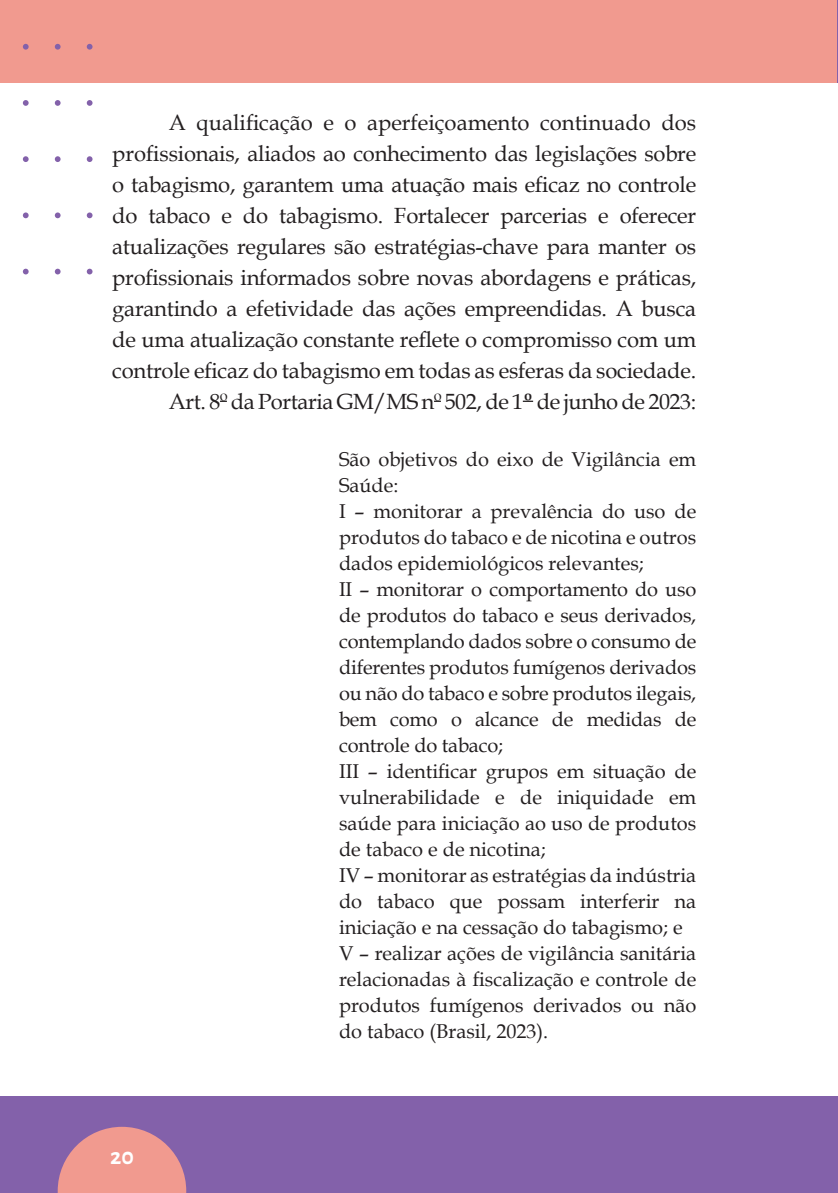
<style>
.page{position:relative;width:838px;height:1193px;background:#fff}
.page>*{position:absolute;margin:0;border:0;box-sizing:border-box;transform-origin:0 0}
.t1{font:700 24px "Alegreya Sans";color:#fff}
.t2{font:22px/31px "Book Antiqua";letter-spacing:-.01em;color:#231f20;text-align:right}
.t3{font:20px/26px "Book Antiqua";color:#231f20}
.s1{font-weight:700}
</style>
<div class="page">
<div style="left:0;top:1096px;width:838px;height:97px;background:#8361aa"></div>
<svg style="left:58px;top:1126px;width:128px;height:67px"></svg>
<div style="left:0;top:0;width:838px;height:82px;background:#f19a8f"></div>
<hr style="left:837px;top:0;width:1px;height:82px;background:#8361aa">
<svg style="left:87px;top:44px;width:6px;height:6px"></svg>
<svg style="left:87px;top:100px;width:6px;height:6px"></svg>
<svg style="left:87px;top:156px;width:6px;height:6px"></svg>
<svg style="left:87px;top:212px;width:6px;height:6px"></svg>
<svg style="left:87px;top:269px;width:6px;height:5px"></svg>
<svg style="left:55px;top:44px;width:6px;height:6px"></svg>
<svg style="left:55px;top:100px;width:6px;height:6px"></svg>
<svg style="left:55px;top:156px;width:6px;height:6px"></svg>
<svg style="left:55px;top:212px;width:6px;height:6px"></svg>
<svg style="left:55px;top:269px;width:6px;height:5px"></svg>
<svg style="left:23px;top:44px;width:6px;height:6px"></svg>
<svg style="left:23px;top:100px;width:6px;height:6px"></svg>
<svg style="left:23px;top:156px;width:6px;height:6px"></svg>
<svg style="left:23px;top:212px;width:6px;height:6px"></svg>
<svg style="left:23px;top:269px;width:6px;height:5px"></svg>
<p class="t2" style="left:112px;top:106px;width:585px">A qualificação e o aperfeiçoamento continuado dos profissionais, aliados ao conhecimento das legislações sobre o tabagismo, garantem uma atuação mais eficaz no controle do tabaco e do tabagismo. Fortalecer parcerias e oferecer atualizações regulares são estratégias-chave para manter os profissionais informados sobre novas abordagens e práticas, garantindo a efetividade das ações empreendidas. A busca de uma atualização constante reflete o compromisso com um controle eficaz do tabagismo em todas as esferas da sociedade.<br>Art. 8º da Portaria GM/MS nº 502, de 1<span class="s1">º</span> de junho de 2023:</p>
<p class="t3" style="left:339px;top:445px;width:359px">São objetivos do eixo de Vigilância em Saúde:<br>I – monitorar a prevalência do uso de produtos do tabaco e de nicotina e outros dados epidemiológicos relevantes;<br>II – monitorar o comportamento do uso de produtos do tabaco e seus derivados, contemplando dados sobre o consumo de diferentes produtos fumígenos derivados ou não do tabaco e sobre produtos ilegais, bem como o alcance de medidas de controle do tabaco;<br>III – identificar grupos em situação de vulnerabilidade e de iniquidade em saúde para iniciação ao uso de produtos de tabaco e de nicotina;<br>IV – monitorar as estratégias da indústria do tabaco que possam interferir na iniciação e na cessação do tabagismo; e V – realizar ações de vigilância sanitária relacionadas à fiscalização e controle de produtos fumígenos derivados ou não do tabaco (Brasil, 2023).</p>
<p class="t1" style="left:110px;top:1138px;width:25px">20</p>
</div>
